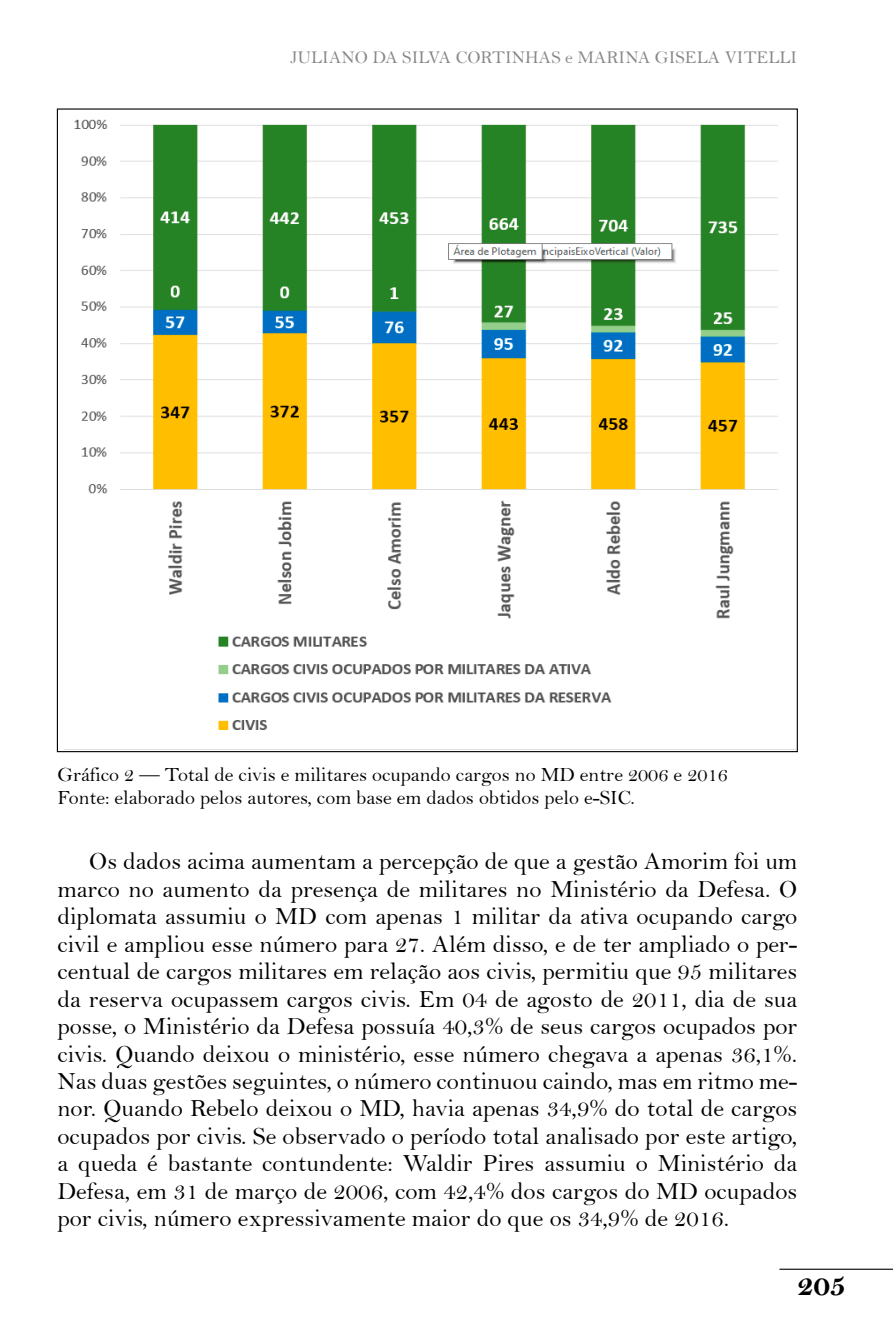
<style>
.page{position:relative;width:893px;height:1340px;background:#fff}
.page>*{position:absolute;margin:0;border:0;box-sizing:border-box;transform-origin:0 0}
.t1{font:31.5px "Bell MT Bold";color:#000}
.t2{font:24.75px/27.4px "Bell";color:#000;text-align:justify}
.t3{font:20.25px/22.5px "Bell";color:#000}
.t4{font:18px "Bell";color:#878786}
</style>
<div class="page">
<hr style="left:779px;top:1268px;width:114px;height:1px;background:#000">
<img style="left:74px;top:119px;width:704px;height:611px">
<p class="t4" style="left:291px;top:46px;width:508px">JULIANO DA SILVA CORTINHAS e MARINA GISELA VITELLI</p>
<p class="t3" style="left:57px;top:763px;width:672px">Gráfico 2 — Total de civis e militares ocupando cargos no MD entre 2006 e 2016<br>Fonte: elaborado pelos autores, com base em dados obtidos pelo e-SIC.</p>
<p class="t2" style="left:57px;top:847px;width:741px;text-indent:32px">Os dados acima aumentam a percepção de que a gestão Amorim foi um marco no aumento da presença de militares no Ministério da Defesa. O diplomata assumiu o MD com apenas 1 militar da ativa ocupando cargo civil e ampliou esse número para 27. Além disso, e de ter ampliado o per&shy;centual de cargos militares em relação aos civis, permitiu que 95 militares da reserva ocupassem cargos civis. Em 04 de agosto de 2011, dia de sua posse, o Ministério da Defesa possuía 40,3% de seus cargos ocupados por civis. Quando deixou o ministério, esse número chegava a apenas 36,1%.<br>Nas duas gestões seguintes, o número continuou caindo, mas em ritmo me&shy;nor. Quando Rebelo deixou o MD, havia apenas 34,9% do total de cargos ocupados por civis. Se observado o período total analisado por este artigo, a queda é bastante contundente: Waldir Pires assumiu o Ministério da Defesa, em 31 de março de 2006, com 42,4% dos cargos do MD ocupados por civis, número expressivamente maior do que os 34,9% de 2016.</p>
<p class="t1" style="left:797px;top:1266px;width:50px">205</p>
</div>
